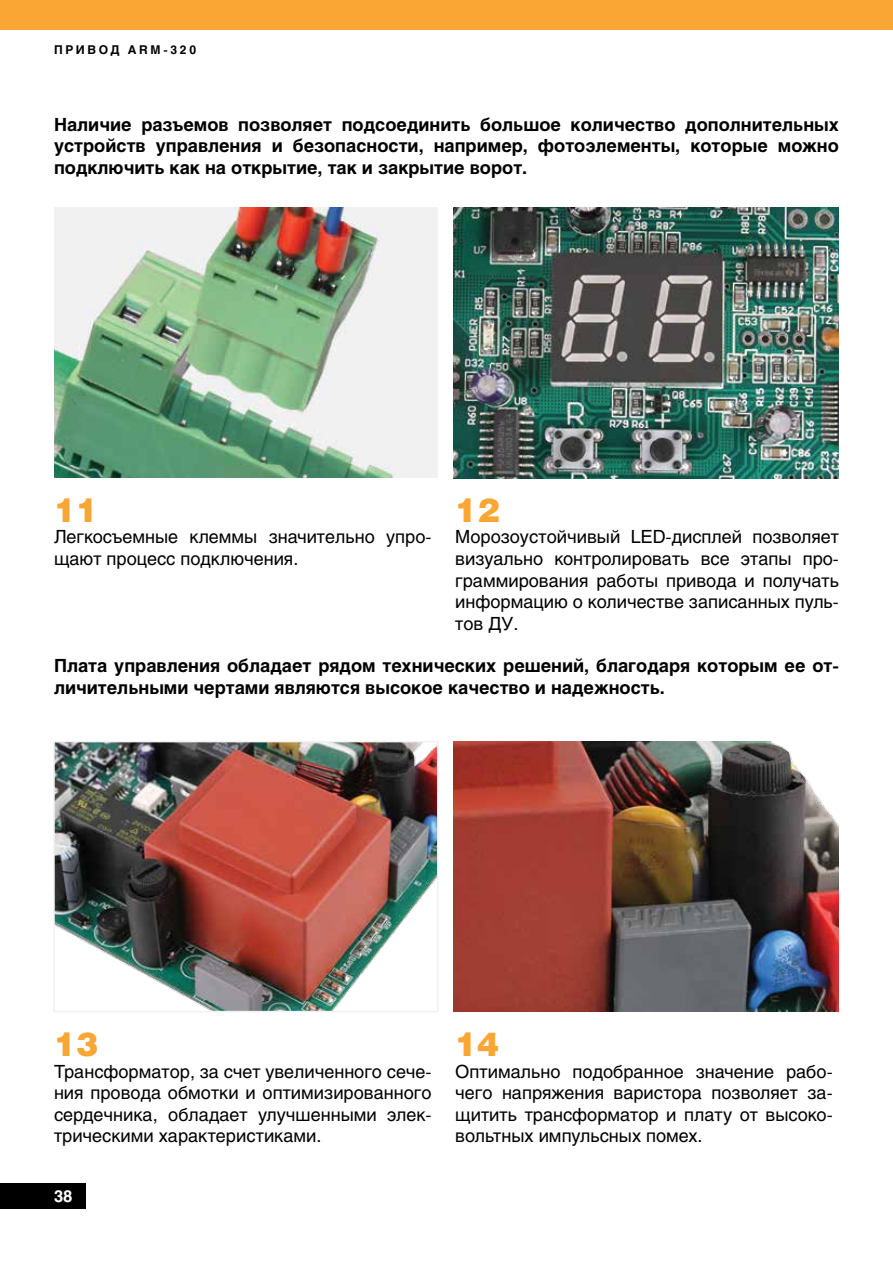
<style>
.page{position:relative;width:893px;height:1263px;background:#fff}
.page>*{position:absolute;margin:0;border:0;box-sizing:border-box;transform-origin:0 0}
.t1{font:900 33px "Helios";color:#faa634}
.t2{font:18px/21.6px "Helios";color:#000;text-align:justify}
.t3{font:700 18px/21.6px "Helios";color:#000;text-align:justify}
.t4{font:700 16.5px "Helios";color:#fff}
.t5{font:700 12px "Helios";letter-spacing:.22em;color:#000}
</style>
<div class="page">
<div style="left:0;top:0;width:893px;height:30px;background:#faa634"></div>
<img style="left:54px;top:207px;width:384px;height:270px">
<img style="left:56px;top:744px;width:380px;height:265px">
<div style="left:53px;top:741px;width:386px;height:271px;border:2px solid #f1f1f2"></div>
<img style="left:454px;top:207px;width:385px;height:271px">
<img style="left:454px;top:741px;width:385px;height:270px">
<div style="left:0;top:1183px;width:85px;height:26px;background:#000"></div>
<p class="t5" style="left:54px;top:43px;width:144px">Привод ARM-320</p>
<p class="t3" style="left:54px;top:114px;width:786px">Наличие разъемов позволяет подсоединить большое количество дополнительных устройств управления и безопасности, например, фотоэлементы, которые можно подключить как на открытие, так и закрытие ворот.</p>
<h1 class="t1" style="left:54px;top:489px;width:46px">11</h1>
<p class="t2" style="left:54px;top:526px;width:379px">Легкосъемные клеммы значительно упро&shy;щают процесс подключения.</p>
<h1 class="t1" style="left:455px;top:489px;width:46px">12</h1>
<p class="t2" style="left:455px;top:526px;width:385px">Морозоустойчивый LED-дисплей позволяет визуально контролировать все этапы про&shy;граммирования работы привода и получать информацию о количестве записанных пуль&shy;тов ДУ.</p>
<p class="t3" style="left:54px;top:655px;width:786px">Плата управления обладает рядом технических решений, благодаря которым ее от&shy;личительными чертами являются высокое качество и надежность.</p>
<h1 class="t1" style="left:54px;top:1023px;width:46px">13</h1>
<p class="t2" style="left:54px;top:1060px;width:379px">Трансформатор, за счет увеличенного сече&shy;ния провода обмотки и оптимизированного сердечника, обладает улучшенными элек&shy;трическими характеристиками.</p>
<p class="t4" style="left:54px;top:1187px;width:20px">38</p>
<h1 class="t1" style="left:455px;top:1023px;width:46px">14</h1>
<p class="t2" style="left:455px;top:1060px;width:379px">Оптимально подобранное значение рабо&shy;чего напряжения варистора позволяет за&shy;щитить трансформатор и плату от высоко&shy;вольтных импульсных помех.</p>
</div>
